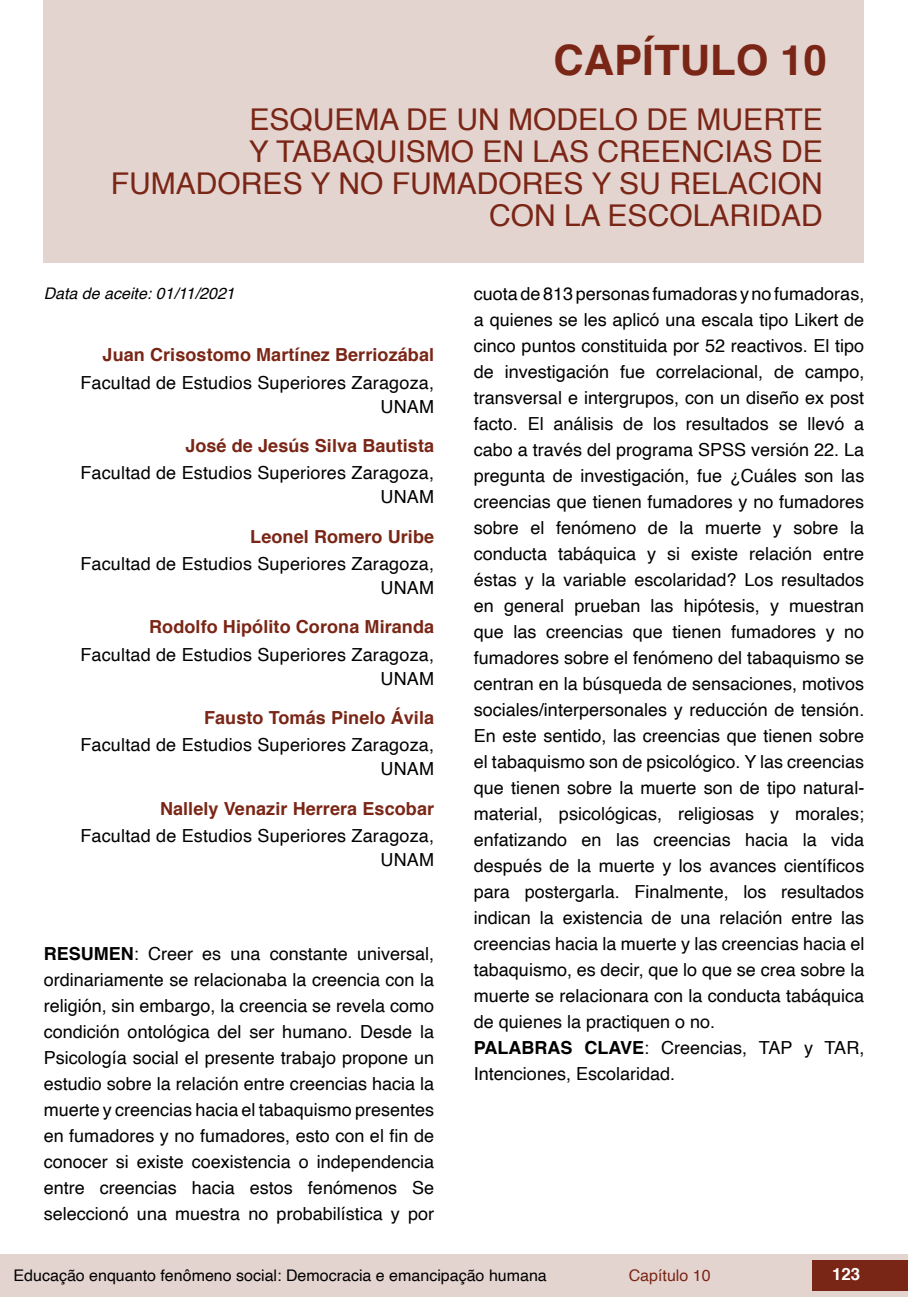
<style>
.page{position:relative;width:908px;height:1304px;background:#fff}
.page>*{position:absolute;margin:0;border:0;box-sizing:border-box;transform-origin:0 0}
.t1{font:700 42px "Helvetica";color:#7a2616}
.t2{font:30px/32px "Helvetica";color:#7a2616;text-align:right}
.t3{font:18px/26px "Helvetica";color:#000;text-align:right}
.t4{font:700 18px "Helvetica";letter-spacing:.005em;color:#7a2616}
.t5{font:700 16.8px "Helvetica";color:#fff}
.t6{font:16px "Helvetica";color:#000}
.t7{font:italic 16px "Helvetica";color:#000}
.t8{font:16px "Helvetica";color:#7a2616}
.s1{font-weight:700}
</style>
<div class="page">
<div style="left:0;top:1254px;width:906px;height:43px;background:#e4d4d0"></div>
<div style="left:812px;top:1261px;width:95px;height:30px;background:#7a2616"></div>
<div style="left:44px;top:0;width:819px;height:263px;background:#e4d4d0"></div>
<h1 class="t1" style="left:553px;top:26px;width:275px">CAPÍTULO 10</h1>
<h2 class="t2" style="left:111px;top:104px;width:713px">ESQUEMA DE UN MODELO DE MUERTE<br>Y TABAQUISMO EN LAS CREENCIAS DE<br>FUMADORES Y NO FUMADORES Y SU RELACION<br>CON LA ESCOLARIDAD</h2>
<p class="t7" style="left:44px;top:280px;width:192px">Data de aceite: 01/11/2021</p>
<p class="t4" style="left:102px;top:341px;width:333px">Juan Crisostomo Martínez Berriozábal</p>
<p class="t3" style="left:80px;top:371px;width:355px;line-height:24px">Facultad de Estudios Superiores Zaragoza,<br>UNAM</p>
<p class="t4" style="left:185px;top:431px;width:250px">José de Jesús Silva Bautista</p>
<p class="t3" style="left:80px;top:462px;width:355px;line-height:24px">Facultad de Estudios Superiores Zaragoza,<br>UNAM</p>
<p class="t4" style="left:250px;top:522px;width:185px">Leonel Romero Uribe</p>
<p class="t3" style="left:80px;top:552px;width:355px;line-height:24px">Facultad de Estudios Superiores Zaragoza,<br>UNAM</p>
<p class="t4" style="left:149px;top:613px;width:286px">Rodolfo Hipólito Corona Miranda</p>
<p class="t3" style="left:80px;top:643px;width:355px;line-height:24px">Facultad de Estudios Superiores Zaragoza,<br>UNAM</p>
<p class="t4" style="left:204px;top:703px;width:231px">Fausto Tomás Pinelo Ávila</p>
<p class="t3" style="left:80px;top:734px;width:355px;line-height:24px">Facultad de Estudios Superiores Zaragoza,<br>UNAM</p>
<p class="t4" style="left:160px;top:794px;width:275px">Nallely Venazir Herrera Escobar</p>
<p class="t3" style="left:80px;top:824px;width:355px;line-height:24px">Facultad de Estudios Superiores Zaragoza,<br>UNAM</p>
<p class="t3" style="left:44px;top:941px;width:392px;text-align:justify"><span class="s1">RESUMEN</span>: Creer es una constante universal, ordinariamente se relacionaba la creencia con la religión, sin embargo, la creencia se revela como condición ontológica del ser humano. Desde la Psicología social el presente trabajo propone un estudio sobre la relación entre creencias hacia la muerte y creencias hacia el tabaquismo presentes en fumadores y no fumadores, esto con el fin de conocer si existe coexistencia o independencia entre creencias hacia estos fenómenos Se seleccionó una muestra no probabilística y por</p>
<p class="t3" style="left:473px;top:281px;width:392px;text-align:left">cuota de 813 personas fumadoras y no fumadoras, a quienes se les aplicó una escala tipo Likert de cinco puntos constituida por 52 reactivos. El tipo de investigación fue correlacional, de campo, transversal e intergrupos, con un diseño ex post facto. El análisis de los resultados se llevó a cabo a través del programa SPSS versión 22. La pregunta de investigación, fue ¿Cuáles son las creencias que tienen fumadores y no fumadores sobre el fenómeno de la muerte y sobre la conducta tabáquica y si existe relación entre éstas y la variable escolaridad? Los resultados en general prueban las hipótesis, y muestran que las creencias que tienen fumadores y no fumadores sobre el fenómeno del tabaquismo se centran en la búsqueda de sensaciones, motivos sociales/interpersonales y reducción de tensión.<br>En este sentido, las creencias que tienen sobre el tabaquismo son de psicológico. Y las creencias que tienen sobre la muerte son de tipo natural&shy;material, psicológicas, religiosas y morales; enfatizando en las creencias hacia la vida después de la muerte y los avances científicos para postergarla. Finalmente, los resultados indican la existencia de una relación entre las creencias hacia la muerte y las creencias hacia el tabaquismo, es decir, que lo que se crea sobre la muerte se relacionara con la conducta tabáquica de quienes la practiquen o no.<br><span class="s1">PALABRAS CLAVE</span>: Creencias, TAP y TAR, Intenciones, Escolaridad.</p>
<p class="t6" style="left:14px;top:1263px;width:534px">Educação enquanto fenômeno social: Democracia e emancipação humana</p>
<p class="t8" style="left:628px;top:1263px;width:83px">Capítulo 10</p>
<p class="t5" style="left:831px;top:1261px;width:30px">123</p>
</div>
